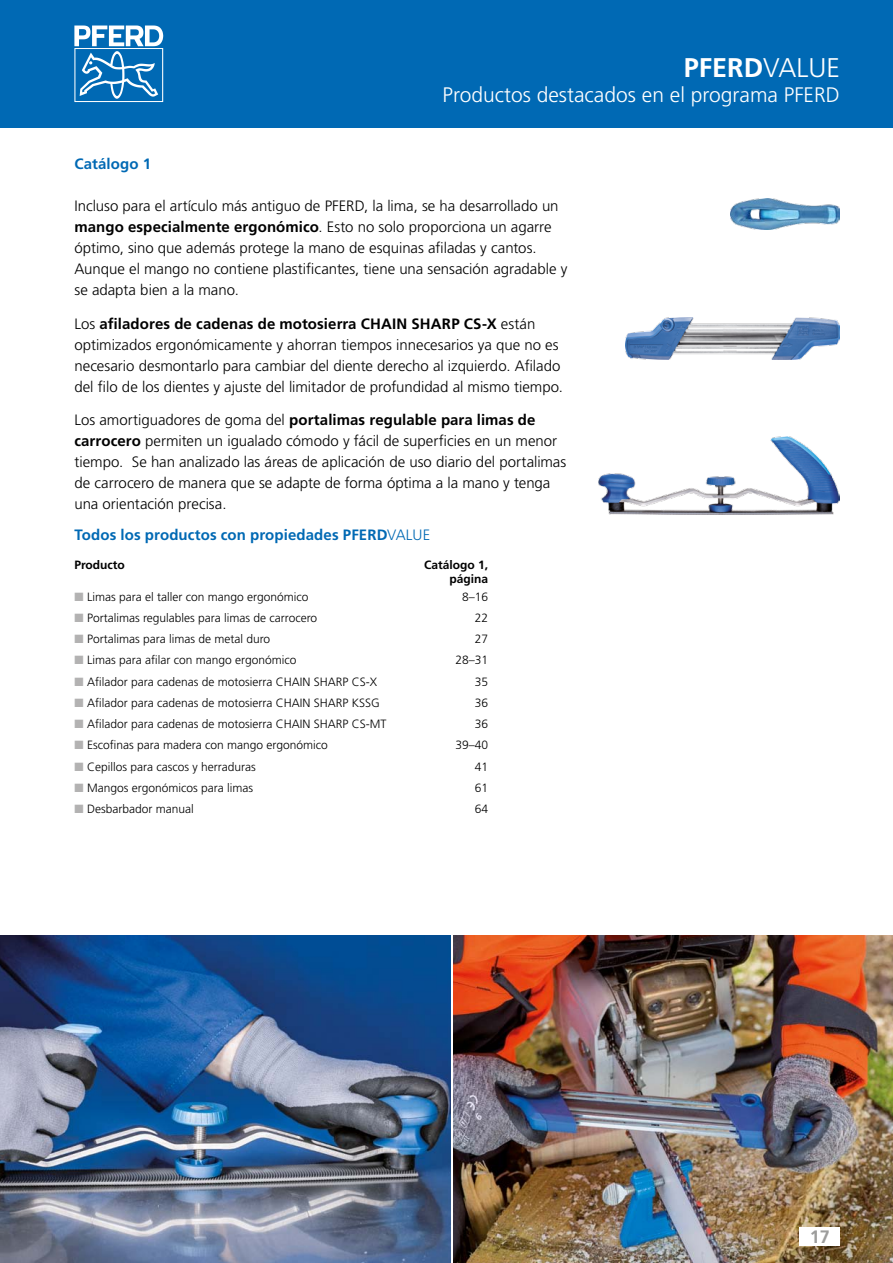
<style>
.page{position:relative;width:893px;height:1263px;background:#fff}
.page>*{position:absolute;margin:0;border:0;box-sizing:border-box;transform-origin:0 0}
.t1{font:700 27px "Frutiger LT Pro";color:#fff}
.t2{font:300 21px "Frutiger LT Pro";color:#fff}
.t3{font:700 18px "Frutiger LT Pro";color:#9d9d9c}
.t4{font:300 15px/21px "Frutiger LT Pro";color:#000}
.t5{font:700 15px "Frutiger LT Pro";letter-spacing:.005em;color:#0069b4}
.t6{font:300 12px "Frutiger LT Pro";color:#000}
.t7{font:700 12px/14.4px "Frutiger LT Pro";color:#000;text-align:right}
.s1{font-weight:300}
.s2{font-weight:700}
.s3{color:#b3b2b2}
</style>
<div class="page">
<div style="left:0;top:0;width:893px;height:128px;background:#0069b4"></div>
<svg style="left:74px;top:26px;width:89px;height:76px"></svg>
<svg style="left:453px;top:1191px;width:1px;height:36px"></svg>
<img style="left:599px;top:436px;width:241px;height:78px">
<img style="left:625px;top:317px;width:215px;height:43px">
<img style="left:731px;top:199px;width:109px;height:31px">
<img style="left:0;top:935px;width:451px;height:328px">
<img style="left:454px;top:935px;width:439px;height:328px">
<div style="left:799px;top:1227px;width:41px;height:19px;background:#fff"></div>
<h1 class="t1" style="left:684px;top:52px;width:158px">PFERD<span class="s1">VALUE</span></h1>
<h2 class="t2" style="left:443px;top:83px;width:399px">Productos destacados en el programa PFERD</h2>
<p class="t5" style="left:74px;top:155px;width:78px">Catálogo 1</p>
<p class="t4" style="left:74px;top:195px;width:494px">Incluso para el artículo más antiguo de PFERD, la lima, se ha desarrollado un <span class="s2">mango especialmente ergonómico</span>. Esto no solo proporciona un agarre óptimo, sino que además protege la mano de esquinas afiladas y cantos.<br>Aunque el mango no contiene plastificantes, tiene una sensación agradable y se adapta bien a la mano.</p>
<p class="t4" style="left:74px;top:313px;width:490px">Los <span class="s2">afiladores de cadenas de motosierra CHAIN SHARP CS-X</span> están optimizados ergonómicamente y ahorran tiempos innecesarios ya que no es necesario desmontarlo para cambiar del diente derecho al izquierdo. Afilado del filo de los dientes y ajuste del limitador de profundidad al mismo tiempo.</p>
<p class="t4" style="left:74px;top:410px;width:493px">Los amortiguadores de goma del <span class="s2">portalimas regulable para limas de carrocero</span> permiten un igualado cómodo y fácil de superficies en un menor tiempo. Se han analizado las áreas de aplicación de uso diario del portalimas de carrocero de manera que se adapte de forma óptima a la mano y tenga una orientación precisa.</p>
<p class="t5" style="left:74px;top:526px;width:357px">Todos los productos con propiedades PFERD<span class="s1">VALUE</span></p>
<p class="t7" style="left:74px;top:557px;width:52px">Producto</p>
<p class="t7" style="left:424px;top:557px;width:66px">Catálogo 1, página</p>
<p class="t6" style="left:74px;top:589px;width:236px"><span class="s3">■</span> Limas para el taller con mango ergonómico</p>
<p class="t6" style="left:462px;top:589px;width:28px">8–16</p>
<p class="t6" style="left:74px;top:611px;width:244px"><span class="s3">■</span> Portalimas regulables para limas de carrocero</p>
<p class="t6" style="left:475px;top:611px;width:15px">22</p>
<p class="t6" style="left:74px;top:632px;width:197px"><span class="s3">■</span> Portalimas para limas de metal duro</p>
<p class="t6" style="left:475px;top:632px;width:15px">27</p>
<p class="t6" style="left:74px;top:653px;width:224px"><span class="s3">■</span> Limas para afilar con mango ergonómico</p>
<p class="t6" style="left:456px;top:653px;width:34px">28–31</p>
<p class="t6" style="left:74px;top:674px;width:304px"><span class="s3">■</span> Afilador para cadenas de motosierra CHAIN SHARP CS-X</p>
<p class="t6" style="left:475px;top:674px;width:15px">35</p>
<p class="t6" style="left:74px;top:696px;width:307px"><span class="s3">■</span> Afilador para cadenas de motosierra CHAIN SHARP KSSG</p>
<p class="t6" style="left:475px;top:696px;width:15px">36</p>
<p class="t6" style="left:74px;top:717px;width:314px"><span class="s3">■</span> Afilador para cadenas de motosierra CHAIN SHARP CS-MT</p>
<p class="t6" style="left:475px;top:717px;width:15px">36</p>
<p class="t6" style="left:74px;top:738px;width:255px"><span class="s3">■</span> Escofinas para madera con mango ergonómico</p>
<p class="t6" style="left:456px;top:738px;width:34px">39–40</p>
<p class="t6" style="left:74px;top:760px;width:183px"><span class="s3">■</span> Cepillos para cascos y herraduras</p>
<p class="t6" style="left:475px;top:760px;width:15px">41</p>
<p class="t6" style="left:74px;top:781px;width:180px"><span class="s3">■</span> Mangos ergonómicos para limas</p>
<p class="t6" style="left:475px;top:781px;width:15px">61</p>
<p class="t6" style="left:74px;top:802px;width:121px"><span class="s3">■</span> Desbarbador manual</p>
<p class="t6" style="left:475px;top:802px;width:15px">64</p>
<p class="t3" style="left:810px;top:1226px;width:22px">17</p>
</div>
